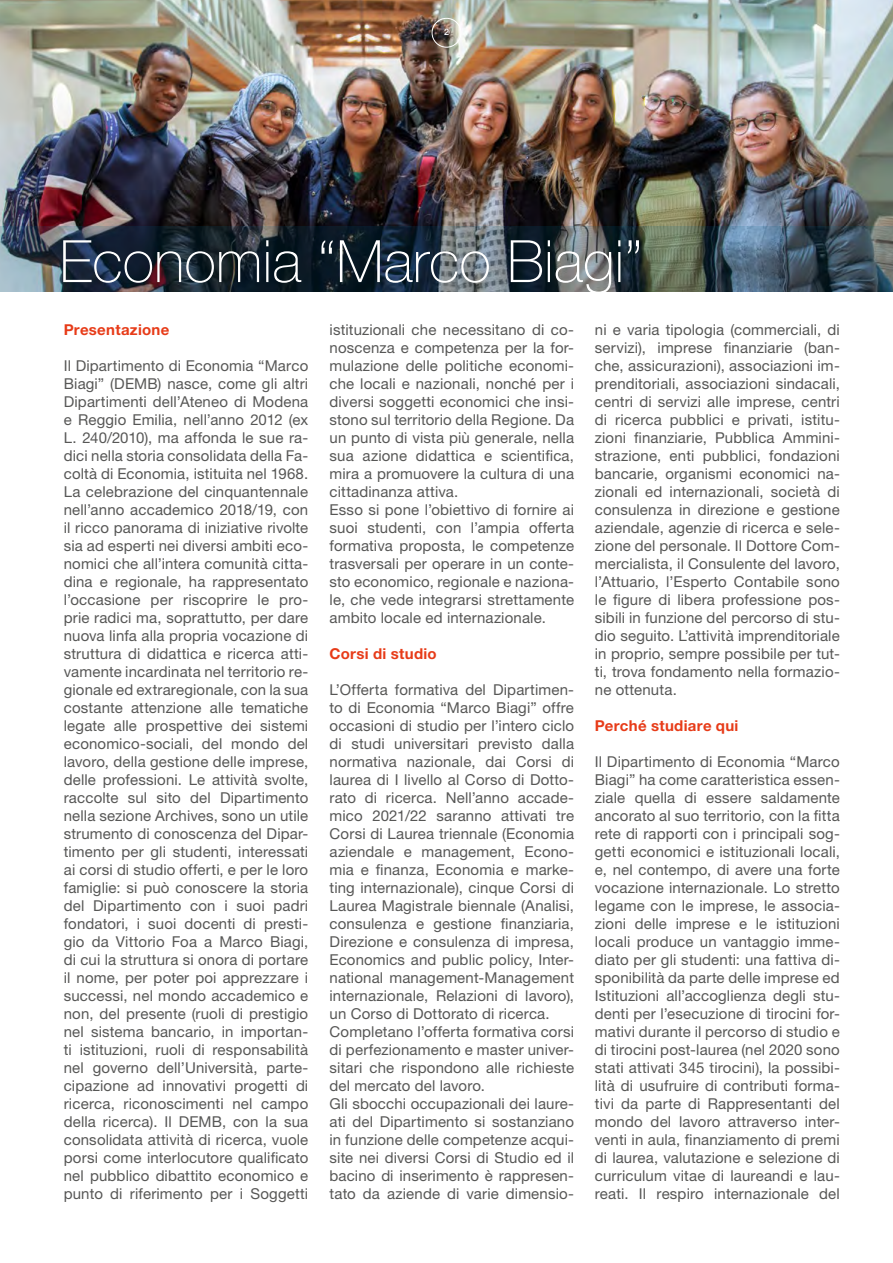
<style>
.page{position:relative;width:893px;height:1263px;background:#fff}
.page>*{position:absolute;margin:0;border:0;box-sizing:border-box;transform-origin:0 0}
.t1{font:100 58.5px "Helvetica Neue LT Std";color:#fff}
.t2{font:15px/18px "Helvetica Neue LT Std";letter-spacing:.01em;color:#575756;text-align:justify}
.t3{font:700 15px "Helvetica Neue LT Std";letter-spacing:.02em;color:#e73b18}
.t4{font:500 9px "Helvetica Neue LT Std";color:#fff}
</style>
<div class="page">
<img style="left:0;top:0;width:893px;height:226px">
<img style="left:0;top:226px;width:893px;height:66px">
<div style="left:432px;top:18px;width:29px;height:29px;border:1px solid #fff;border-radius:50%"></div>
<p class="t4" style="left:444px;top:27px;width:6px">2</p>
<h1 class="t1" style="left:60px;top:228px;width:585px">Economia “Marco Biagi”</h1>
<p class="t3" style="left:64px;top:321px;width:107px">Presentazione</p>
<p class="t2" style="left:64px;top:357px;width:246px">Il Dipartimento di Economia “Marco Biagi” (DEMB) nasce, come gli altri Dipartimenti dell’Ateneo di Modena e Reggio Emilia, nell’anno 2012 (ex L. 240/2010), ma affonda le sue ra&shy;dici nella storia consolidata della Fa&shy;coltà di Economia, istituita nel 1968.<br>La celebrazione del cinquantennale nell’anno accademico 2018/19, con il ricco panorama di iniziative rivolte sia ad esperti nei diversi ambiti eco&shy;nomici che all’intera comunità citta&shy;dina e regionale, ha rappresentato l’occasione per riscoprire le pro&shy;prie radici ma, soprattutto, per dare nuova linfa alla propria vocazione di struttura di didattica e ricerca atti&shy;vamente incardinata nel territorio re&shy;gionale ed extraregionale, con la sua costante attenzione alle tematiche legate alle prospettive dei sistemi economico-sociali, del mondo del lavoro, della gestione delle imprese, delle professioni. Le attività svolte, raccolte sul sito del Dipartimento nella sezione Archives, sono un utile strumento di conoscenza del Dipar&shy;timento per gli studenti, interessati ai corsi di studio offerti, e per le loro famiglie: si può conoscere la storia del Dipartimento con i suoi padri fondatori, i suoi docenti di presti&shy;gio da Vittorio Foa a Marco Biagi, di cui la struttura si onora di portare il nome, per poter poi apprezzare i successi, nel mondo accademico e non, del presente (ruoli di prestigio nel sistema bancario, in importan&shy;ti istituzioni, ruoli di responsabilità nel governo dell’Università, parte&shy;cipazione ad innovativi progetti di ricerca, riconoscimenti nel campo della ricerca). Il DEMB, con la sua consolidata attività di ricerca, vuole porsi come interlocutore qualificato nel pubblico dibattito economico e punto di riferimento per i Soggetti</p>
<p class="t2" style="left:330px;top:321px;width:246px;text-align:left">istituzionali che necessitano di co&shy;noscenza e competenza per la for&shy;mulazione delle politiche economi&shy;che locali e nazionali, nonché per i diversi soggetti economici che insi&shy;stono sul territorio della Regione. Da un punto di vista più generale, nella sua azione didattica e scientifica, mira a promuovere la cultura di una cittadinanza attiva.<br>Esso si pone l’obiettivo di fornire ai suoi studenti, con l’ampia offerta formativa proposta, le competenze trasversali per operare in un conte&shy;sto economico, regionale e naziona&shy;le, che vede integrarsi strettamente ambito locale ed internazionale.</p>
<p class="t3" style="left:330px;top:645px;width:109px">Corsi di studio</p>
<p class="t2" style="left:330px;top:681px;width:246px;text-align:left">L’Offerta formativa del Dipartimen&shy;to di Economia “Marco Biagi” offre occasioni di studio per l’intero ciclo di studi universitari previsto dalla normativa nazionale, dai Corsi di laurea di I livello al Corso di Dotto&shy;rato di ricerca. Nell’anno accade&shy;mico 2021/22 saranno attivati tre Corsi di Laurea triennale (Economia aziendale e management, Econo&shy;mia e finanza, Economia e marke&shy;ting internazionale), cinque Corsi di Laurea Magistrale biennale (Analisi, consulenza e gestione finanziaria, Direzione e consulenza di impresa, Economics and public policy, Inter&shy;national management-Management internazionale, Relazioni di lavoro), un Corso di Dottorato di ricerca.<br>Completano l’offerta formativa corsi di perfezionamento e master univer&shy;sitari che rispondono alle richieste del mercato del lavoro.<br>Gli sbocchi occupazionali dei laure&shy;ati del Dipartimento si sostanziano in funzione delle competenze acqui&shy;site nei diversi Corsi di Studio ed il bacino di inserimento è rappresen&shy;tato da aziende di varie dimensio-</p>
<p class="t2" style="left:595px;top:321px;width:246px">ni e varia tipologia (commerciali, di servizi), imprese finanziarie (ban&shy;che, assicurazioni), associazioni im&shy;prenditoriali, associazioni sindacali, centri di servizi alle imprese, centri di ricerca pubblici e privati, istitu&shy;zioni finanziarie, Pubblica Ammini&shy;strazione, enti pubblici, fondazioni bancarie, organismi economici na&shy;zionali ed internazionali, società di consulenza in direzione e gestione aziendale, agenzie di ricerca e sele&shy;zione del personale. Il Dottore Com&shy;mercialista, il Consulente del lavoro, l’Attuario, l’Esperto Contabile sono le figure di libera professione pos&shy;sibili in funzione del percorso di stu&shy;dio seguito. L’attività imprenditoriale in proprio, sempre possibile per tut&shy;ti, trova fondamento nella formazio&shy;ne ottenuta.</p>
<p class="t3" style="left:595px;top:717px;width:145px">Perché studiare qui</p>
<p class="t2" style="left:595px;top:753px;width:246px">Il Dipartimento di Economia “Marco Biagi” ha come caratteristica essen&shy;ziale quella di essere saldamente ancorato al suo territorio, con la fitta rete di rapporti con i principali sog&shy;getti economici e istituzionali locali, e, nel contempo, di avere una forte vocazione internazionale. Lo stretto legame con le imprese, le associa&shy;zioni delle imprese e le istituzioni locali produce un vantaggio imme&shy;diato per gli studenti: una fattiva di&shy;sponibilità da parte delle imprese ed Istituzioni all’accoglienza degli stu&shy;denti per l’esecuzione di tirocini for&shy;mativi durante il percorso di studio e di tirocini post-laurea (nel 2020 sono stati attivati 345 tirocini), la possibi&shy;lità di usufruire di contributi forma&shy;tivi da parte di Rappresentanti del mondo del lavoro attraverso inter&shy;venti in aula, finanziamento di premi di laurea, valutazione e selezione di curriculum vitae di laureandi e lau&shy;reati. Il respiro internazionale del</p>
</div>
